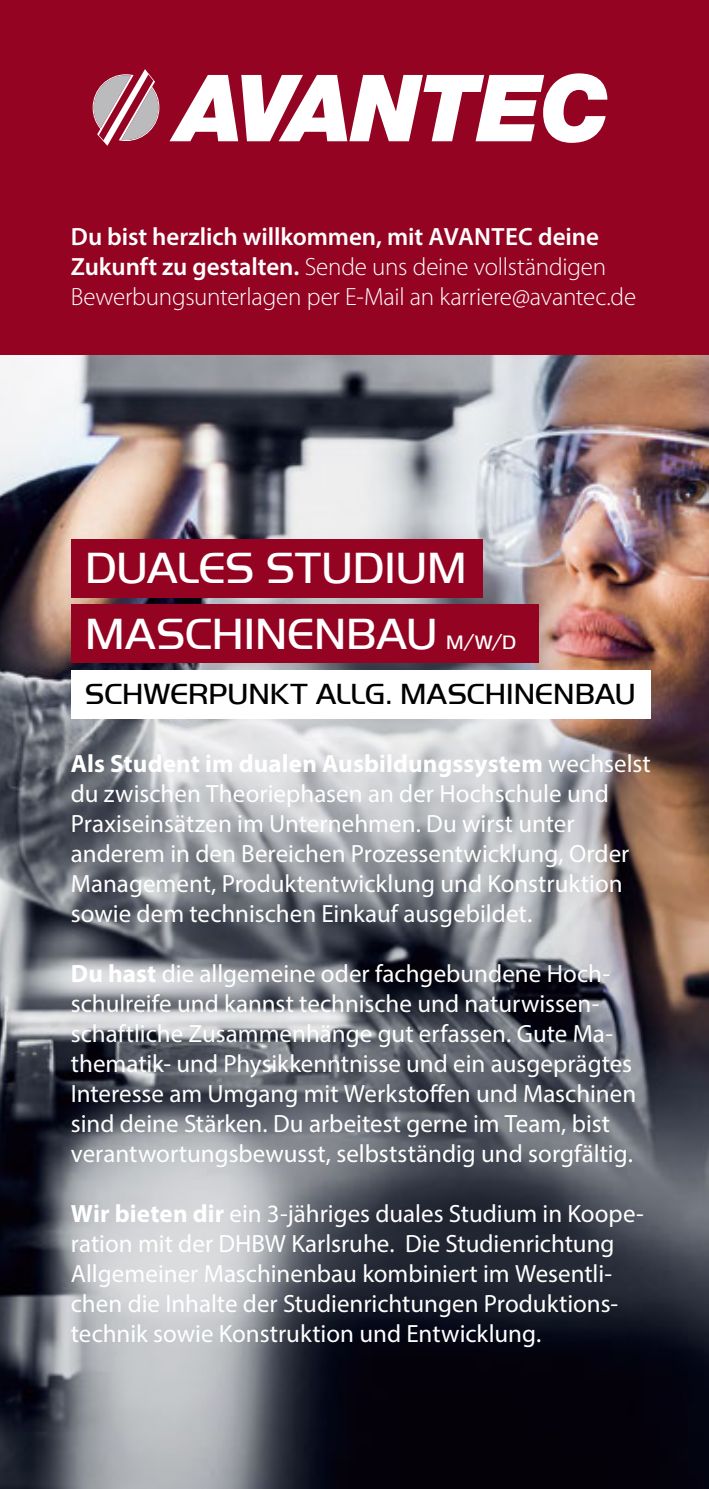
<style>
.page{position:relative;width:709px;height:1489px;background:#fff}
.page>*{position:absolute;margin:0;border:0;box-sizing:border-box;transform-origin:0 0}
.t1{font:300 45px/65.5px "Handel Gothic Com";color:#fff}
.t2{font:300 30px "Handel Gothic Com";color:#000}
.t3{font:25px/30px "Myriad Pro";color:#fff}
.t4{font:300 25px/30px "Myriad Pro";letter-spacing:-.01em;color:#fff}
.t5{font:300 20px "Handel Gothic Com";color:#fff}
.s1{font-weight:600}
.s2{font-weight:700}
</style>
<div class="page">
<img style="left:0;top:354px;width:709px;height:1134px">
<div style="left:0;top:0;width:709px;height:354px;background:#940422"></div>
<svg style="left:93px;top:69px;width:66px;height:77px"></svg>
<svg style="left:169px;top:73px;width:438px;height:70px"></svg>
<div style="left:71px;top:539px;width:411px;height:58px;background:#940422"></div>
<div style="left:71px;top:604px;width:468px;height:58px;background:#940422"></div>
<div style="left:71px;top:669px;width:580px;height:49px;background:#fff"></div>
<p class="t4" style="left:71px;top:222px;width:567px"><span class="s1">Du bist herzlich willkommen, mit AVANTEC deine<br>Zukunft zu gestalten.</span> Sende uns deine vollständigen<br>Bewerbungsunterlagen per E-Mail an karriere@avantec.de</p>
<h1 class="t1" style="left:85px;top:535px;width:383px">DUALES STUDIUM<br>MASCHINENBAU</h1>
<p class="t5" style="left:446px;top:630px;width:71px">M/W/D</p>
<p class="t2" style="left:85px;top:677px;width:552px">SCHWERPUNKT ALLG. MASCHINENBAU</p>
<p class="t3" style="left:71px;top:748px;width:581px"><span class="s2">Als Student im dualen Ausbildungssystem</span> wechselst du zwischen Theoriephasen an der Hochschule und Praxiseinsätzen im Unternehmen. Du wirst unter anderem in den Bereichen Prozessentwicklung, Order Management, Produktentwicklung und Konstruktion sowie dem technischen Einkauf ausgebildet.</p>
<p class="t3" style="left:71px;top:958px;width:567px"><span class="s2">Du hast</span> die allgemeine oder fachgebundene Hoch&shy;schulreife und kannst technische und naturwissen&shy;schaftliche Zusammenhänge gut erfassen. Gute Ma&shy;thematik- und Physikkenntnisse und ein ausgeprägtes Interesse am Umgang mit Werkstoffen und Maschinen sind deine Stärken. Du arbeitest gerne im Team, bist verantwortungsbewusst, selbstständig und sorgfältig.</p>
<p class="t3" style="left:71px;top:1198px;width:574px"><span class="s2">Wir bieten dir</span> ein 3-jähriges duales Studium in Koope&shy;ration mit der DHBW Karlsruhe. Die Studienrichtung Allgemeiner Maschinenbau kombiniert im Wesentli&shy;chen die Inhalte der Studienrichtungen Produktions&shy;technik sowie Konstruktion und Entwicklung.</p>
</div>
